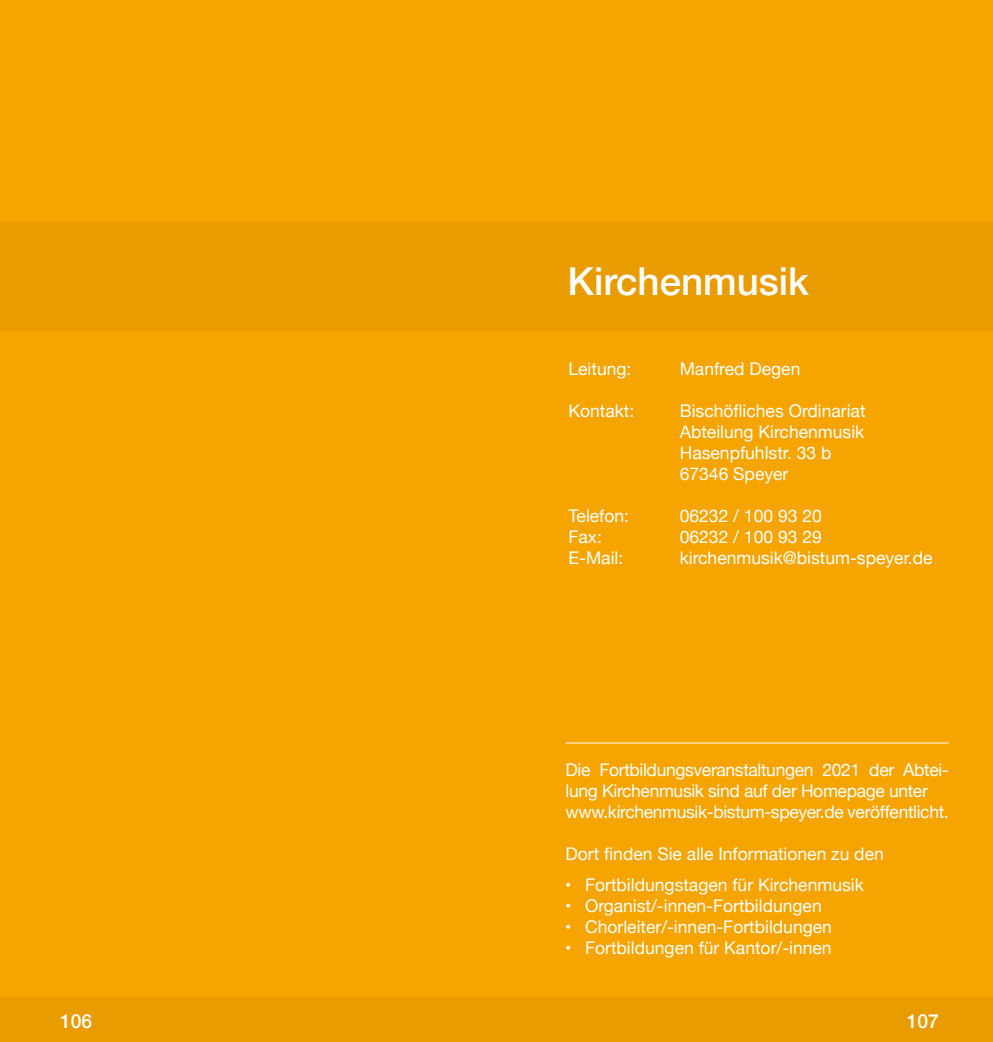
<style>
.page{position:relative;width:993px;height:1042px;background:#fff}
.page>*{position:absolute;margin:0;border:0;box-sizing:border-box;transform-origin:0 0}
.t1{font:500 38.5px "Helvetica Neue";color:#fff}
.t2{font:500 19.25px "Helvetica Neue";color:#fff}
.t3{font:17.5px/21px "Helvetica Neue";color:#fff}
.t4{font:17.5px/21px "Helvetica Neue";letter-spacing:-.02em;color:#fff}
</style>
<div class="page">
<div style="left:0;top:0;width:992px;height:1042px;background:#f6a400"></div>
<div style="left:0;top:997px;width:992px;height:45px;background:#e99c00"></div>
<div style="left:0;top:222px;width:992px;height:109px;background:#e99c00"></div>
<hr style="left:565px;top:742px;width:383px;height:1px;background:#fff">
<h1 class="t1" style="left:567px;top:250px;width:243px">Kirchenmusik</h1>
<p class="t3" style="left:568px;top:359px;width:64px">Leitung:</p>
<p class="t3" style="left:679px;top:359px;width:122px">Manfred Degen</p>
<p class="t3" style="left:568px;top:401px;width:67px">Kontakt:</p>
<p class="t3" style="left:679px;top:401px;width:187px">Bischöfliches Ordinariat<br>Abteilung Kirchenmusik<br>Hasenpfuhlstr. 33 b<br>67346 Speyer</p>
<p class="t3" style="left:568px;top:506px;width:62px">Telefon:</p>
<p class="t3" style="left:679px;top:506px;width:144px">06232 / 100 93 20</p>
<p class="t3" style="left:568px;top:527px;width:35px">Fax:</p>
<p class="t3" style="left:679px;top:527px;width:144px">06232 / 100 93 29</p>
<p class="t3" style="left:568px;top:548px;width:56px">E-Mail:</p>
<p class="t3" style="left:679px;top:548px;width:254px">kirchenmusik@bistum-speyer.de</p>
<p class="t4" style="left:565px;top:760px;width:384px">Die Fortbildungsveranstaltungen 2021 der Abtei&shy;lung Kirchenmusik sind auf der Homepage unter www.kirchenmusik-bistum-speyer.de veröffentlicht.</p>
<p class="t3" style="left:565px;top:844px;width:319px">Dort finden Sie alle Informationen zu den</p>
<p class="t3" style="left:565px;top:875px;width:300px">• Fortbildungstagen für Kirchenmusik</p>
<p class="t3" style="left:565px;top:896px;width:258px">• Organist/-innen-Fortbildungen</p>
<p class="t3" style="left:565px;top:917px;width:268px">• Chorleiter/-innen-Fortbildungen</p>
<p class="t3" style="left:565px;top:938px;width:268px">• Fortbildungen für Kantor/-innen</p>
<p class="t2" style="left:60px;top:1005px;width:34px">106</p>
<p class="t2" style="left:906px;top:1005px;width:34px">107</p>
</div>
